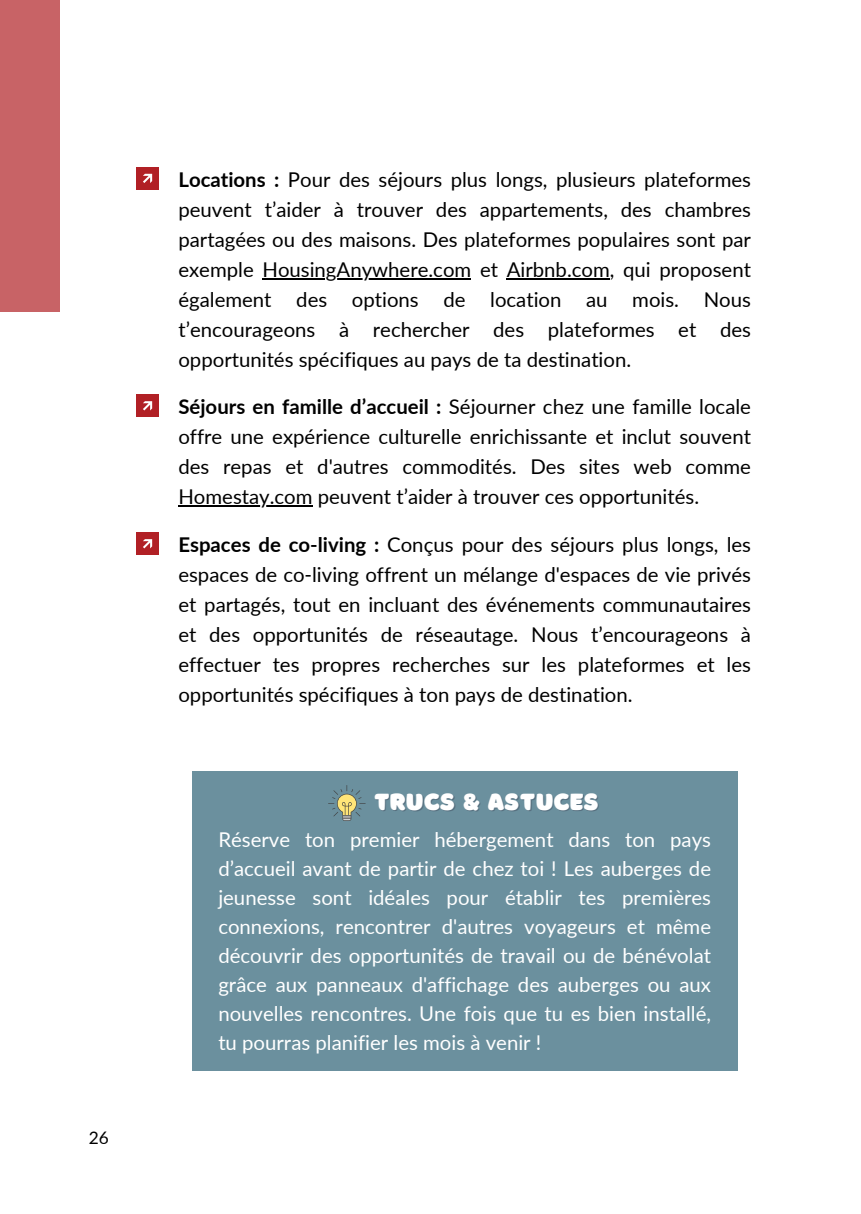
<style>
.page{position:relative;width:861px;height:1214px;background:#fff}
.page>*{position:absolute;margin:0;border:0;box-sizing:border-box;transform-origin:0 0}
.t1{font:24.4px "Borsok";color:#fff}
.t2{font:20.4px/30px "Lato";color:#000;text-align:justify}
.t3{font:20.4px/29px "Lato";color:#fff;text-align:justify}
.t4{font:17.4px "Lato";color:#000}
.s1{font-weight:700}
</style>
<div class="page">
<div style="left:136px;top:167px;width:23px;height:22px;background:#b12025"></div>
<svg style="left:143px;top:174px;width:9px;height:9px"></svg>
<div style="left:136px;top:394px;width:23px;height:22px;background:#b12025"></div>
<svg style="left:143px;top:401px;width:9px;height:9px"></svg>
<div style="left:136px;top:532px;width:23px;height:22px;background:#b12025"></div>
<svg style="left:143px;top:539px;width:9px;height:9px"></svg>
<div style="left:0;top:0;width:59px;height:312px;background:#c86366"></div>
<div style="left:192px;top:771px;width:545px;height:299px;background:#6b909e"></div>
<svg style="left:328px;top:785px;width:38px;height:36px"></svg>
<hr style="left:262px;top:278px;width:209px;height:2px;background:#000">
<hr style="left:507px;top:278px;width:103px;height:2px;background:#000">
<hr style="left:178px;top:505px;width:135px;height:2px;background:#000">
<h1 class="t4" style="left:89px;top:1127px;width:22px">26</h1>
<p class="t2" style="left:178px;top:164px;width:574px"><span class="s1">Locations :</span> Pour des séjours plus longs, plusieurs plateformes peuvent t’aider à trouver des appartements, des chambres partagées ou des maisons. Des plateformes populaires sont par exemple HousingAnywhere.com et Airbnb.com, qui proposent</p>
<p class="t2" style="left:178px;top:284px;width:574px">également des options de location au mois. Nous t’encourageons à rechercher des plateformes et des opportunités spécifiques au pays de ta destination.</p>
<p class="t2" style="left:178px;top:391px;width:574px"><span class="s1">Séjours en famille d’accueil :</span> Séjourner chez une famille locale offre une expérience culturelle enrichissante et inclut souvent des repas et d'autres commodités. Des sites web comme</p>
<p class="t2" style="left:178px;top:481px;width:522px">Homestay.com peuvent t’aider à trouver ces opportunités.</p>
<p class="t2" style="left:178px;top:529px;width:574px"><span class="s1">Espaces de co-living :</span> Conçus pour des séjours plus longs, les espaces de co-living offrent un mélange d'espaces de vie privés et partagés, tout en incluant des événements communautaires et des opportunités de réseautage. Nous t’encourageons à effectuer tes propres recherches sur les plateformes et les opportunités spécifiques à ton pays de destination.</p>
<p class="t1" style="left:374px;top:787px;width:227px">TRUCS &amp; ASTUCES</p>
<p class="t3" style="left:218px;top:824px;width:494px">Réserve ton premier hébergement dans ton pays d’accueil avant de partir de chez toi ! Les auberges de jeunesse sont idéales pour établir tes premières connexions, rencontrer d'autres voyageurs et même découvrir des opportunités de travail ou de bénévolat grâce aux panneaux d'affichage des auberges ou aux nouvelles rencontres. Une fois que tu es bien installé, tu pourras planifier les mois à venir !</p>
</div>
